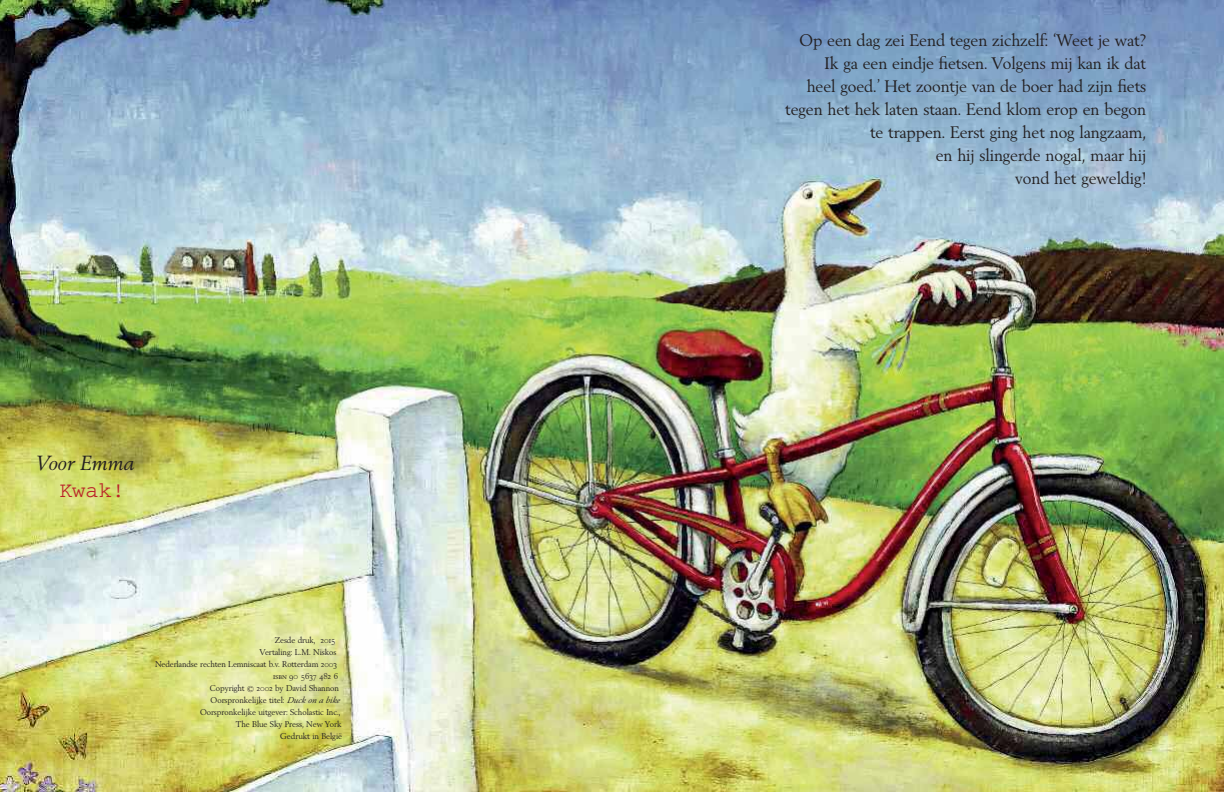
<style>
.page{position:relative;width:1224px;height:792px;background:#fff}
.page>*{position:absolute;margin:0;border:0;box-sizing:border-box;transform-origin:0 0}
.t1{font:italic 22px "Berstrom DT";color:#231f20}
.t2{font:22px "Courier";color:#ba2027}
.t3{font:18px/23px "Berstrom DT";color:#231f20;text-align:right}
.t4{font:9px/12px "Berstrom DT";color:#231f20;text-align:right}
.t5{font:9px "Berstrom DT Sc Osf";color:#231f20}
.s1{font-family:"Berstrom DT Sc Osf"}
.s2{font-style:italic}
</style>
<div class="page">
<img style="left:0;top:0;width:1224px;height:792px">
<p class="t1" style="left:35px;top:452px;width:100px">Voor Emma</p>
<p class="t2" style="left:59px;top:483px;width:68px">Kwak!</p>
<p class="t4" style="left:155px;top:634px;width:184px">Zesde druk, <span class="s1">2015<br></span>Vertaling: L.M. Niskos<br>Nederlandse rechten Lemniscaat b.v. Rotterdam <span class="s1">2003</span></p>
<p class="t5" style="left:273px;top:671px;width:66px">isbn 90 5637 482 6</p>
<p class="t4" style="left:210px;top:682px;width:131px">Copyright © <span class="s1">2002</span> by David Shannon</p>
<p class="t4" style="left:211px;top:694px;width:133px">Oorspronkelijke titel: <span class="s2">Duck on a bike</span></p>
<p class="t4" style="left:200px;top:706px;width:142px">Oorspronkelijke uitgever: Scholastic Inc.,</p>
<p class="t4" style="left:236px;top:718px;width:107px">The Blue Sky Press, New York</p>
<p class="t4" style="left:280px;top:730px;width:63px">Gedrukt in België</p>
<p class="t3" style="left:785px;top:30px;width:362px">Op een dag zei Eend tegen zichzelf: ‘Weet je wat?<br>Ik ga een eindje fietsen. Volgens mij kan ik dat<br>heel goed.’ Het zoontje van de boer had zijn fiets tegen het hek laten staan. Eend klom erop en begon te trappen. Eerst ging het nog langzaam,<br>en hij slingerde nogal, maar hij<br>vond het geweldig!</p>
</div>
